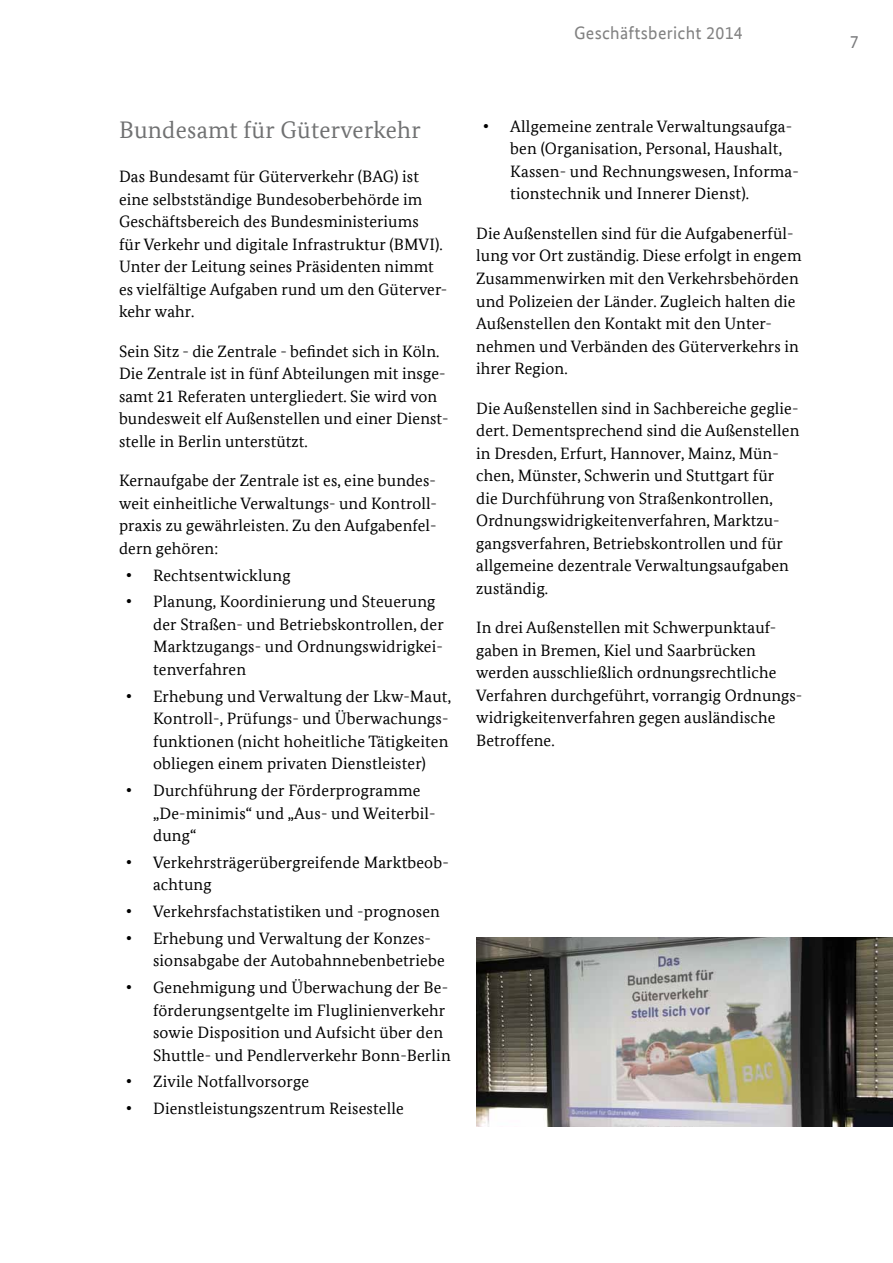
<style>
.page{position:relative;width:893px;height:1263px;background:#fff}
.page>*{position:absolute;margin:0;border:0;box-sizing:border-box;transform-origin:0 0}
.t1{font:24px "Bundes Serif Office";letter-spacing:.01em;color:#707172}
.t2{font:18px "Bundes Sans Office";letter-spacing:.015em;color:#818181}
.t3{font:18px "Bundes Sans Office";color:#797a7c}
.t4{font:16.5px/22.5px "Bundes Serif Office";letter-spacing:.005em;color:#000}
.s1{font-family:"Arial"}
</style>
<div class="page">
<img style="left:476px;top:937px;width:417px;height:190px">
<p class="t2" style="left:574px;top:23px;width:170px">Geschäftsbericht 2014</p>
<h1 class="t1" style="left:119px;top:116px;width:303px">Bundesamt für Güterverkehr</h1>
<p class="t4" style="left:119px;top:165px;width:330px">Das Bundesamt für Güterverkehr (BAG) ist eine selbstständige Bundesoberbehörde im Geschäftsbereich des Bundesministeriums<br>für Verkehr und digitale Infrastruktur (BMVI).<br>Unter der Leitung seines Präsidenten nimmt es vielfältige Aufgaben rund um den Güterver&shy;kehr wahr.</p>
<p class="t4" style="left:119px;top:340px;width:331px">Sein Sitz - die Zentrale - befindet sich in Köln.<br>Die Zentrale ist in fünf Abteilungen mit insge&shy;samt 21 Referaten untergliedert. Sie wird von bundesweit elf Außenstellen und einer Dienst&shy;stelle in Berlin unterstützt.</p>
<p class="t4" style="left:119px;top:469px;width:319px;text-align:justify">Kernaufgabe der Zentrale ist es, eine bundes&shy;weit einheitliche Verwaltungs- und Kontroll&shy;praxis zu gewährleisten. Zu den Aufgabenfel&shy;dern gehören:</p>
<p class="t4" style="left:126px;top:564px;width:166px"><span class="s1">•</span> Rechtsentwicklung</p>
<p class="t4" style="left:153px;top:590px;width:292px;text-indent:-27px"><span class="s1">•</span> Planung, Koordinierung und Steuerung der Straßen- und Betriebskontrollen, der Marktzugangs- und Ordnungswidrigkei&shy;tenverfahren</p>
<p class="t4" style="left:153px;top:685px;width:300px;text-indent:-27px"><span class="s1">•</span> Erhebung und Verwaltung der Lkw-Maut, Kontroll-, Prüfungs- und Überwachungs&shy;funktionen (nicht hoheitliche Tätigkeiten obliegen einem privaten Dienstleister)</p>
<p class="t4" style="left:153px;top:779px;width:284px;text-indent:-27px"><span class="s1">•</span> Durchführung der Förderprogramme „De-minimis“ und „Aus- und Weiterbil&shy;dung“</p>
<p class="t4" style="left:153px;top:851px;width:297px;text-indent:-27px"><span class="s1">•</span> Verkehrsträgerübergreifende Marktbeob&shy;achtung</p>
<p class="t4" style="left:126px;top:900px;width:315px"><span class="s1">•</span> Verkehrsfachstatistiken und -prognosen</p>
<p class="t4" style="left:153px;top:927px;width:293px;text-indent:-27px"><span class="s1">•</span> Erhebung und Verwaltung der Konzes‑ sionsabgabe der Autobahnnebenbetriebe</p>
<p class="t4" style="left:153px;top:976px;width:299px;text-indent:-27px"><span class="s1">•</span> Genehmigung und Überwachung der Be&shy;förderungsentgelte im Fluglinienverkehr sowie Disposition und Aufsicht über den Shuttle- und Pendlerverkehr Bonn-Berlin</p>
<p class="t4" style="left:126px;top:1070px;width:185px"><span class="s1">•</span> Zivile Notfallvorsorge</p>
<p class="t4" style="left:126px;top:1097px;width:279px"><span class="s1">•</span> Dienstleistungszentrum Reisestelle</p>
<p class="t4" style="left:510px;top:115px;width:290px;text-indent:-27px"><span class="s1">•</span> Allgemeine zentrale Verwaltungsaufga&shy;ben (Organisation, Personal, Haushalt, Kassen- und Rechnungswesen, Informa&shy;tionstechnik und Innerer Dienst).</p>
<p class="t4" style="left:476px;top:222px;width:327px">Die Außenstellen sind für die Aufgabenerfül&shy;lung vor Ort zuständig. Diese erfolgt in engem Zusammenwirken mit den Verkehrsbehörden und Polizeien der Länder. Zugleich halten die Außenstellen den Kontakt mit den Unter&shy;nehmen und Verbänden des Güterverkehrs in ihrer Region.</p>
<p class="t4" style="left:476px;top:396px;width:325px">Die Außenstellen sind in Sachbereiche geglie&shy;dert. Dementsprechend sind die Außenstellen in Dresden, Erfurt, Hannover, Mainz, Mün&shy;chen, Münster, Schwerin und Stuttgart für die Durchführung von Straßenkontrollen, Ordnungswidrigkeitenverfahren, Marktzu&shy;gangsverfahren, Betriebskontrollen und für allgemeine dezentrale Verwaltungsaufgaben zuständig.</p>
<p class="t4" style="left:476px;top:616px;width:328px">In drei Außenstellen mit Schwerpunktauf&shy;gaben in Bremen, Kiel und Saarbrücken werden ausschließlich ordnungsrechtliche Verfahren durchgeführt, vorrangig Ordnungs&shy;widrigkeitenverfahren gegen ausländische Betroffene.</p>
<p class="t3" style="left:850px;top:32px;width:10px">7</p>
</div>
